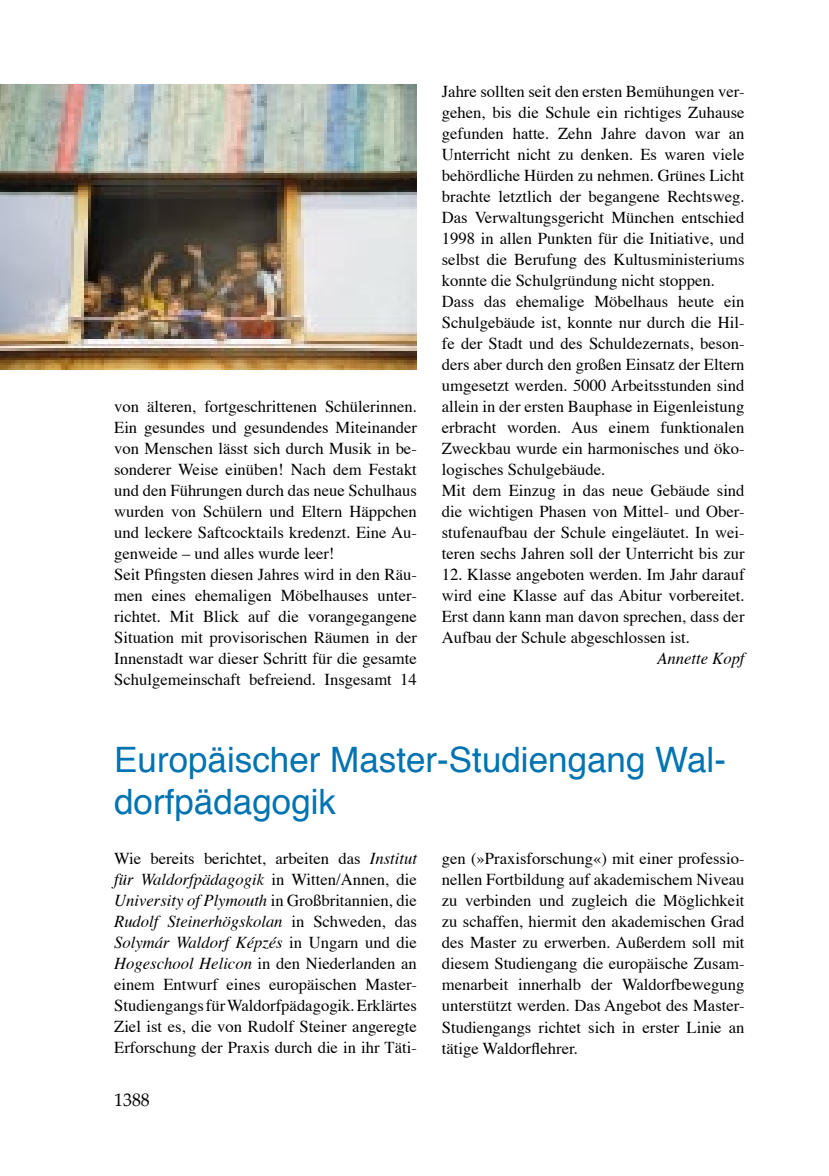
<style>
.page{position:relative;width:829px;height:1176px;background:#fff}
.page>*{position:absolute;margin:0;border:0;box-sizing:border-box;transform-origin:0 0}
.t1{font:35px/42px "Helvetica";color:#0073b1}
.t2{font:17.85px "Palatino";color:#000}
.t3{font:16.62px/21px "Times";color:#000;text-align:justify}
.t4{font:italic 16.62px "Times";color:#000}
.s1{font-style:italic}
</style>
<div class="page">
<img style="left:0;top:84px;width:417px;height:285px">
<p class="t3" style="left:114px;top:396px;width:304px;text-align:left">von älteren, fortgeschrittenen Schülerinnen.<br>Ein gesundes und gesundendes Miteinander von Menschen lässt sich durch Musik in be&shy;sonderer Weise einüben! Nach dem Festakt und den Führungen durch das neue Schulhaus wurden von Schülern und Eltern Häppchen und leckere Saftcocktails kredenzt. Eine Au&shy;genweide – und alles wurde leer!<br>Seit Pfingsten diesen Jahres wird in den Räu&shy;men eines ehemaligen Möbelhauses unter&shy;richtet. Mit Blick auf die vorangegangene Situation mit provisorischen Räumen in der Innenstadt war dieser Schritt für die gesamte Schulgemeinschaft befreiend. Insgesamt 14</p>
<p class="t3" style="left:442px;top:82px;width:304px;text-align:left">Jahre sollten seit den ersten Bemühungen ver&shy;gehen, bis die Schule ein richtiges Zuhause gefunden hatte. Zehn Jahre davon war an Unterricht nicht zu denken. Es waren viele behördliche Hürden zu nehmen. Grünes Licht brachte letztlich der begangene Rechtsweg.<br>Das Verwaltungsgericht München entschied 1998 in allen Punkten für die Initiative, und selbst die Berufung des Kultusministeriums konnte die Schulgründung nicht stoppen.<br>Dass das ehemalige Möbelhaus heute ein Schulgebäude ist, konnte nur durch die Hil&shy;fe der Stadt und des Schuldezernats, beson&shy;ders aber durch den großen Einsatz der Eltern umgesetzt werden. 5000 Arbeitsstunden sind allein in der ersten Bauphase in Eigenleistung erbracht worden. Aus einem funktionalen Zweckbau wurde ein harmonisches und öko&shy;logisches Schulgebäude.<br>Mit dem Einzug in das neue Gebäude sind die wichtigen Phasen von Mittel- und Ober&shy;stufenaufbau der Schule eingeläutet. In wei&shy;teren sechs Jahren soll der Unterricht bis zur</p>
<p class="t3" style="left:442px;top:565px;width:304px">12. Klasse angeboten werden. Im Jahr darauf wird eine Klasse auf das Abitur vorbereitet.<br>Erst dann kann man davon sprechen, dass der Aufbau der Schule abgeschlossen ist.</p>
<p class="t4" style="left:657px;top:648px;width:89px">Annette Kopf</p>
<h1 class="t1" style="left:114px;top:740px;width:613px">Europäischer Master-Studiengang Wal&shy;dorfpädagogik</h1>
<p class="t3" style="left:442px;top:849px;width:304px">gen (»Praxisforschung«) mit einer professio&shy;nellen Fortbildung auf akademischem Niveau zu verbinden und zugleich die Möglichkeit zu schaffen, hiermit den akademischen Grad des Master zu erwerben. Außerdem soll mit diesem Studiengang die europäische Zusam&shy;menarbeit innerhalb der Waldorfbewegung unterstützt werden. Das Angebot des Master-Studiengangs richtet sich in erster Linie an tätige Waldorflehrer.</p>
<p class="t3" style="left:114px;top:849px;width:304px">Wie bereits berichtet, arbeiten das <span class="s1">Institut für Waldorfpädagogik</span> in Witten/Annen, die <span class="s1">University of Plymouth</span> in Großbritannien, die <span class="s1">Rudolf Steinerhögskolan</span> in Schweden, das <span class="s1">Solymár Waldorf Képzés</span> in Ungarn und die <span class="s1">Hogeschool Helicon</span> in den Niederlanden an einem Entwurf eines europäischen Master-Studiengangs für Waldorfpädagogik. Erklärtes Ziel ist es, die von Rudolf Steiner angeregte Erforschung der Praxis durch die in ihr Täti-</p>
<p class="t2" style="left:114px;top:1088px;width:37px">1388</p>
</div>
